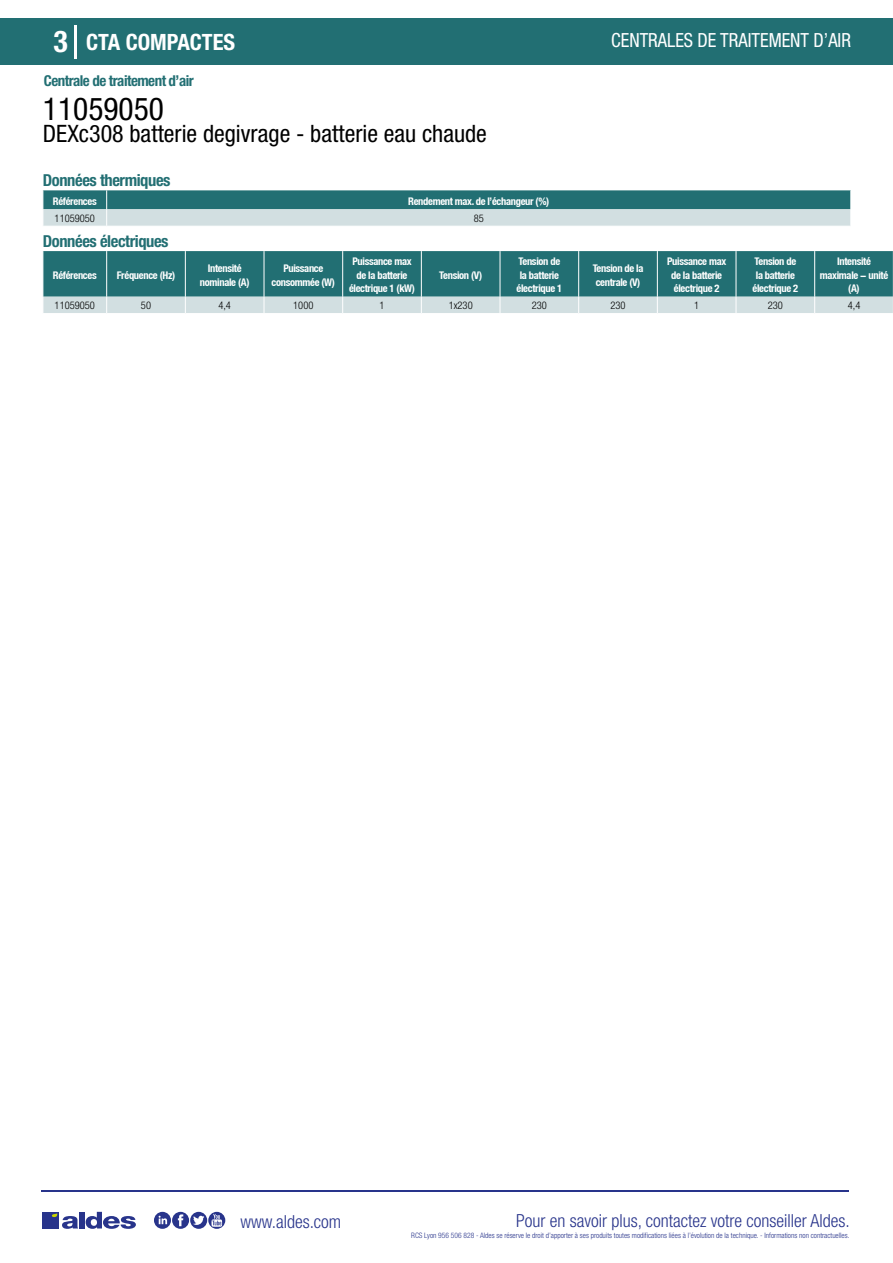
<style>
.page{position:relative;width:893px;height:1263px;background:#fff}
.page>*{position:absolute;margin:0;border:0;box-sizing:border-box;transform-origin:0 0}
.t1{font:condensed 31.5px "Helvetica Neue LT Std";color:#000}
.t2{font:700 condensed 30px "Helvetica Neue LT Std";color:#fff}
.t3{font:condensed 24px "Helvetica Neue LT Std";color:#000}
.t4{font:700 condensed 22.5px "Helvetica Neue LT Std";color:#fff}
.t5{font:condensed 19.5px "Helvetica Neue LT Std";color:#fff;scale:.95 1}
.t6{font:300 condensed 18px "Helvetica Neue";color:#28348b}
.t7{font:700 condensed 16.5px "Helvetica Neue LT Std";letter-spacing:-.025em;color:#226f73}
.t8{font:700 condensed 15px "Helvetica Neue LT Std";letter-spacing:-.035em;color:#226f73}
.t9{font:700 condensed 10.5px/13.5px "Helvetica Neue";letter-spacing:-.03em;color:#fff;text-align:center}
.t10{font:300 condensed 10.5px "Helvetica Neue";color:#000}
.t11{font:300 condensed 7.5px "Helvetica Neue";color:#28348b}
</style>
<div class="page">
<div style="left:0;top:18px;width:893px;height:46px;background:#226f73"></div>
<hr style="left:74px;top:25px;width:2px;height:33px;background:#fff">
<hr style="left:41px;top:1190px;width:808px;height:1px;background:#28348b">
<svg style="left:154px;top:1212px;width:71px;height:17px"></svg>
<div style="left:42px;top:1212px;width:17px;height:16px;background:#28348b"></div>
<div style="left:79px;top:1212px;width:5px;height:16px;background:#28348b"></div>
<svg style="left:86px;top:1212px;width:50px;height:17px"></svg>
<svg style="left:52px;top:1213px;width:26px;height:16px"></svg>
<svg style="left:43px;top:190px;width:808px;height:36px;background:#77a5a8"></svg>
<svg style="left:43px;top:251px;width:850px;height:62px;background:#538e91"></svg>
<h2 class="t2" style="left:54px;top:24px;width:16px">3</h2>
<h3 class="t4" style="left:86px;top:28px;width:151px">CTA COMPACTES</h3>
<h3 class="t5" style="left:611px;top:29px;width:254px">CENTRALES DE TRAITEMENT D’AIR</h3>
<h3 class="t8" style="left:44px;top:71px;width:151px">Centrale de traitement d’air</h3>
<h1 class="t1" style="left:43px;top:91px;width:122px">11059050</h1>
<h3 class="t3" style="left:43px;top:120px;width:445px">DEXc308 batterie degivrage - batterie eau chaude</h3>
<h3 class="t7" style="left:43px;top:170px;width:129px">Données thermiques</h3>
<p class="t9" style="left:53px;top:194px;width:45px">Références</p>
<p class="t9" style="left:408px;top:194px;width:143px">Rendement max. de l’échangeur (%)</p>
<p class="t10" style="left:55px;top:212px;width:42px">11059050</p>
<p class="t10" style="left:474px;top:212px;width:12px">85</p>
<h3 class="t7" style="left:43px;top:231px;width:127px">Données électriques</h3>
<p class="t9" style="left:53px;top:268px;width:45px">Références</p>
<p class="t9" style="left:117px;top:268px;width:60px">Fréquence (Hz)</p>
<p class="t9" style="left:200px;top:262px;width:51px">Intensité nominale (A)</p>
<p class="t9" style="left:272px;top:262px;width:65px">Puissance consommée (W)</p>
<p class="t9" style="left:349px;top:255px;width:68px">Puissance max de la batterie électrique 1 (kW)</p>
<p class="t9" style="left:439px;top:268px;width:44px">Tension (V)</p>
<p class="t9" style="left:516px;top:255px;width:47px">Tension de la batterie électrique 1</p>
<p class="t9" style="left:593px;top:262px;width:52px;text-align:left">Tension de la centrale (V)</p>
<p class="t9" style="left:667px;top:255px;width:61px">Puissance max de la batterie électrique 2</p>
<p class="t9" style="left:752px;top:255px;width:47px">Tension de la batterie électrique 2</p>
<p class="t9" style="left:820px;top:255px;width:70px">Intensité maximale - unité (A)</p>
<p class="t10" style="left:55px;top:299px;width:42px">11059050</p>
<p class="t10" style="left:141px;top:299px;width:12px">50</p>
<p class="t10" style="left:218px;top:299px;width:14px">4,4</p>
<p class="t10" style="left:293px;top:299px;width:22px">1000</p>
<p class="t10" style="left:379px;top:299px;width:7px">1</p>
<p class="t10" style="left:449px;top:299px;width:26px">1x230</p>
<p class="t10" style="left:532px;top:299px;width:17px">230</p>
<p class="t10" style="left:610px;top:299px;width:17px">230</p>
<p class="t10" style="left:694px;top:299px;width:7px">1</p>
<p class="t10" style="left:768px;top:299px;width:17px">230</p>
<p class="t10" style="left:848px;top:299px;width:14px">4,4</p>
<h3 class="t6" style="left:240px;top:1211px;width:102px">www.aldes.com</h3>
<h3 class="t6" style="left:516px;top:1211px;width:335px">Pour en savoir plus, contactez votre conseiller Aldes.</h3>
<p class="t11" style="left:411px;top:1230px;width:440px">RCS Lyon 956 506 828 - Aldes se réserve le droit d’apporter à ses produits toutes modifications liées à l’évolution de la technique. - Informations non contractuelles.</p>
</div>
